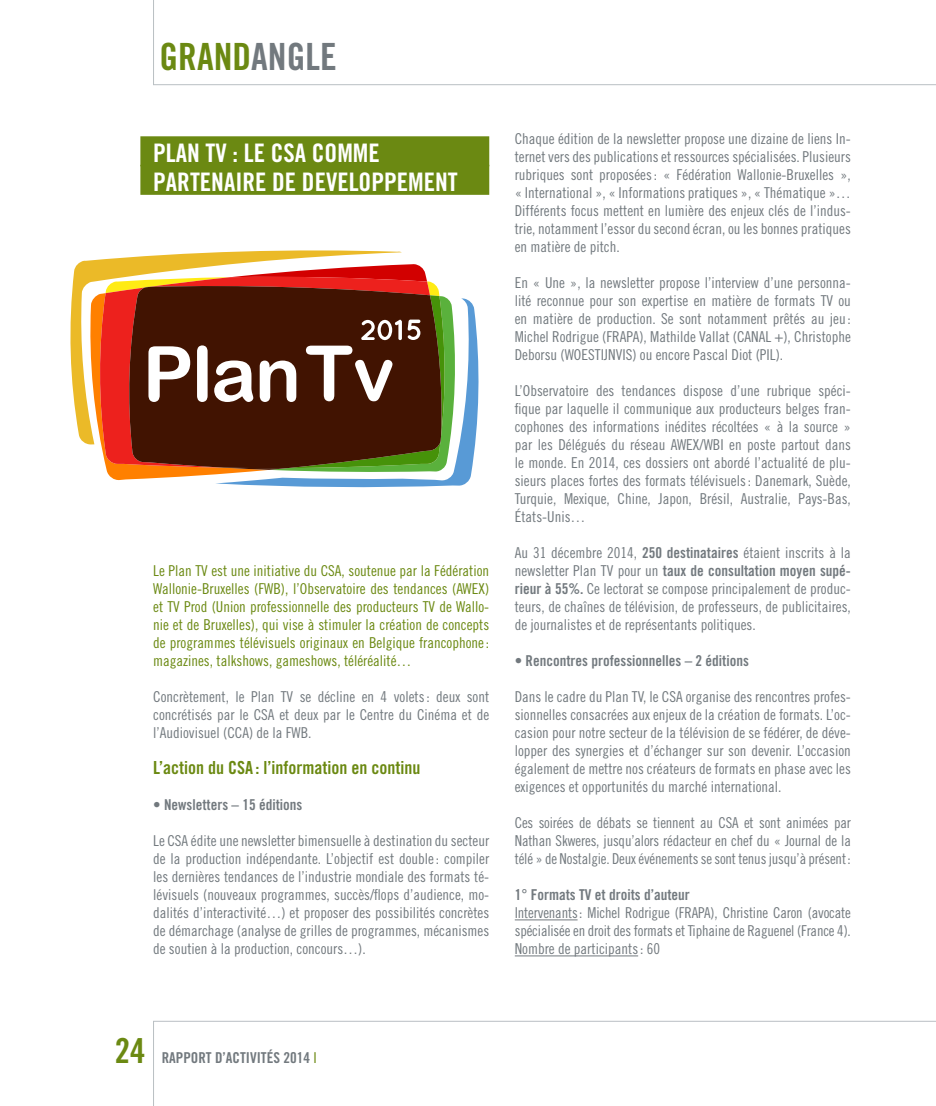
<style>
.page{position:relative;width:936px;height:1106px;background:#fff}
.page>*{position:absolute;margin:0;border:0;box-sizing:border-box;transform-origin:0 0}
.t1{font:37.5px "Trade Gothic LT Std Bd Cn 20";color:#6b8912}
.t2{font:34.5px "Trade Gothic LT Std Bd Cn 20";color:#6b8912}
.t3{font:25.5px/28.5px "Trade Gothic LT Std Bd Cn 20";color:#fff}
.t4{font:18px "Trade Gothic LT Std Bd Cn 20";color:#6b8912}
.t5{font:15px/18px "Trade Gothic LT Std Cn 18";color:#72797e;text-align:justify}
.t6{font:15px/18px "Trade Gothic LT Std Cn 18";color:#6b8912;text-align:justify}
.t7{font:15px "Trade Gothic LT Std Bd Cn 20";color:#72797e}
.s1{color:#72797e}
.s2{font-family:"Trade Gothic LT Std Bd Cn 20"}
.s3{font-family:"Trade Gothic LT Std Cn 18"}
.s4{font-family:"Trade Gothic LT Std Cn 18";color:#6b8912}
</style>
<div class="page">
<svg style="left:153px;top:0;width:782px;height:85px"></svg>
<svg style="left:153px;top:1020px;width:782px;height:86px"></svg>
<div style="left:140px;top:136px;width:349px;height:30px;background:#6b8912"></div>
<div style="left:140px;top:165px;width:349px;height:30px;background:#6b8912"></div>
<hr style="left:514px;top:919px;width:63px;height:1px;background:#72797e">
<hr style="left:514px;top:955px;width:124px;height:1px;background:#72797e">
<svg style="left:70px;top:250px;width:332px;height:194px;fill:#ebba28"></svg>
<svg style="left:216px;top:298px;width:263px;height:190px;fill:#589ad6"></svg>
<svg style="left:88px;top:264px;width:367px;height:216px;background:#7f4b30"></svg>
<h1 class="t1" style="left:159px;top:33px;width:179px">GRAND<span class="s1">ANGLE</span></h1>
<h3 class="t3" style="left:153px;top:138px;width:306px">PLAN TV : LE CSA COMME<br>PARTENAIRE DE DEVELOPPEMENT</h3>
<p class="t6" style="left:153px;top:561px;width:337px">Le Plan TV est une initiative du CSA, soutenue par la Fédération Wallonie-Bruxelles (FWB), l’Observatoire des tendances (AWEX) et TV Prod (Union professionnelle des producteurs TV de Wallo&shy;nie et de Bruxelles), qui vise à stimuler la création de concepts de programmes télévisuels originaux en Belgique francophone: magazines, talkshows, gameshows, téléréalité…</p>
<p class="t5" style="left:153px;top:687px;width:337px">Concrètement, le Plan TV se décline en 4 volets: deux sont concrétisés par le CSA et deux par le Centre du Cinéma et de l’Audiovisuel (CCA) de la FWB.</p>
<p class="t4" style="left:153px;top:757px;width:269px">L’action du CSA : l’information en continu</p>
<p class="t7" style="left:153px;top:796px;width:151px">• Newsletters – 15 éditions</p>
<p class="t5" style="left:153px;top:831px;width:337px">Le CSA édite une newsletter bimensuelle à destination du secteur de la production indépendante. L’objectif est double: compiler les dernières tendances de l’industrie mondiale des formats té&shy;lévisuels (nouveaux programmes, succès/flops d’audience, mo&shy;dalités d’interactivité…) et proposer des possibilités concrètes de démarchage (analyse de grilles de programmes, mécanismes de soutien à la production, concours…).</p>
<p class="t5" style="left:514px;top:129px;width:337px">Chaque édition de la newsletter propose une dizaine de liens In&shy;ternet vers des publications et ressources spécialisées. Plusieurs rubriques sont proposées: « Fédération Wallonie-Bruxelles », « International », « Informations pratiques », « Thématique »… Différents focus mettent en lumière des enjeux clés de l’indus&shy;trie, notamment l’essor du second écran, ou les bonnes pratiques en matière de pitch.</p>
<p class="t5" style="left:514px;top:273px;width:337px">En « Une », la newsletter propose l’interview d’une personna&shy;lité reconnue pour son expertise en matière de formats TV ou en matière de production. Se sont notamment prêtés au jeu :<br>Michel Rodrigue (FRAPA), Mathilde Vallat (CANAL +), Christophe Deborsu (WOESTIJNVIS) ou encore Pascal Diot (PIL).</p>
<p class="t5" style="left:514px;top:381px;width:337px">L’Observatoire des tendances dispose d’une rubrique spéci&shy;fique par laquelle il communique aux producteurs belges fran&shy;cophones des informations inédites récoltées « à la source » par les Délégués du réseau AWEX/WBI en poste partout dans le monde. En 2014, ces dossiers ont abordé l’actualité de plu&shy;sieurs places fortes des formats télévisuels: Danemark, Suède, Turquie, Mexique, Chine, Japon, Brésil, Australie, Pays-Bas, États-Unis…</p>
<p class="t5" style="left:514px;top:543px;width:337px">Au 31 décembre 2014, <span class="s2">250 destinataires</span> étaient inscrits à la</p>
<p class="t7" style="left:514px;top:562px;width:337px"><span class="s3">newsletter Plan TV pour un</span> taux de consultation moyen supé-</p>
<p class="t5" style="left:514px;top:579px;width:337px"><span class="s2">rieur à 55%.</span> Ce lectorat se compose principalement de produc&shy;teurs, de chaînes de télévision, de professeurs, de publicitaires, de journalistes et de représentants politiques.</p>
<p class="t7" style="left:514px;top:652px;width:236px">• Rencontres professionnelles – 2 éditions</p>
<p class="t5" style="left:514px;top:687px;width:337px">Dans le cadre du Plan TV, le CSA organise des rencontres profes&shy;sionnelles consacrées aux enjeux de la création de formats. L’oc&shy;casion pour notre secteur de la télévision de se fédérer, de déve&shy;lopper des synergies et d’échanger sur son devenir. L’occasion également de mettre nos créateurs de formats en phase avec les exigences et opportunités du marché international.</p>
<p class="t5" style="left:514px;top:813px;width:337px">Ces soirées de débats se tiennent au CSA et sont animées par Nathan Skweres, jusqu’alors rédacteur en chef du « Journal de la télé » de Nostalgie. Deux événements se sont tenus jusqu’à présent:</p>
<p class="t7" style="left:514px;top:886px;width:177px">1° Formats TV et droits d’auteur</p>
<p class="t5" style="left:514px;top:903px;width:337px">Intervenants: Michel Rodrigue (FRAPA), Christine Caron (avocate spécialisée en droit des formats et Tiphaine de Raguenel (France 4).<br>Nombre de participants: 60</p>
<h2 class="t2" style="left:115px;top:1029px;width:32px">24</h2>
<p class="t7" style="left:162px;top:1048px;width:156px">RAPPORT D’ACTIVITÉS 2014 <span class="s4">I</span></p>
</div>
